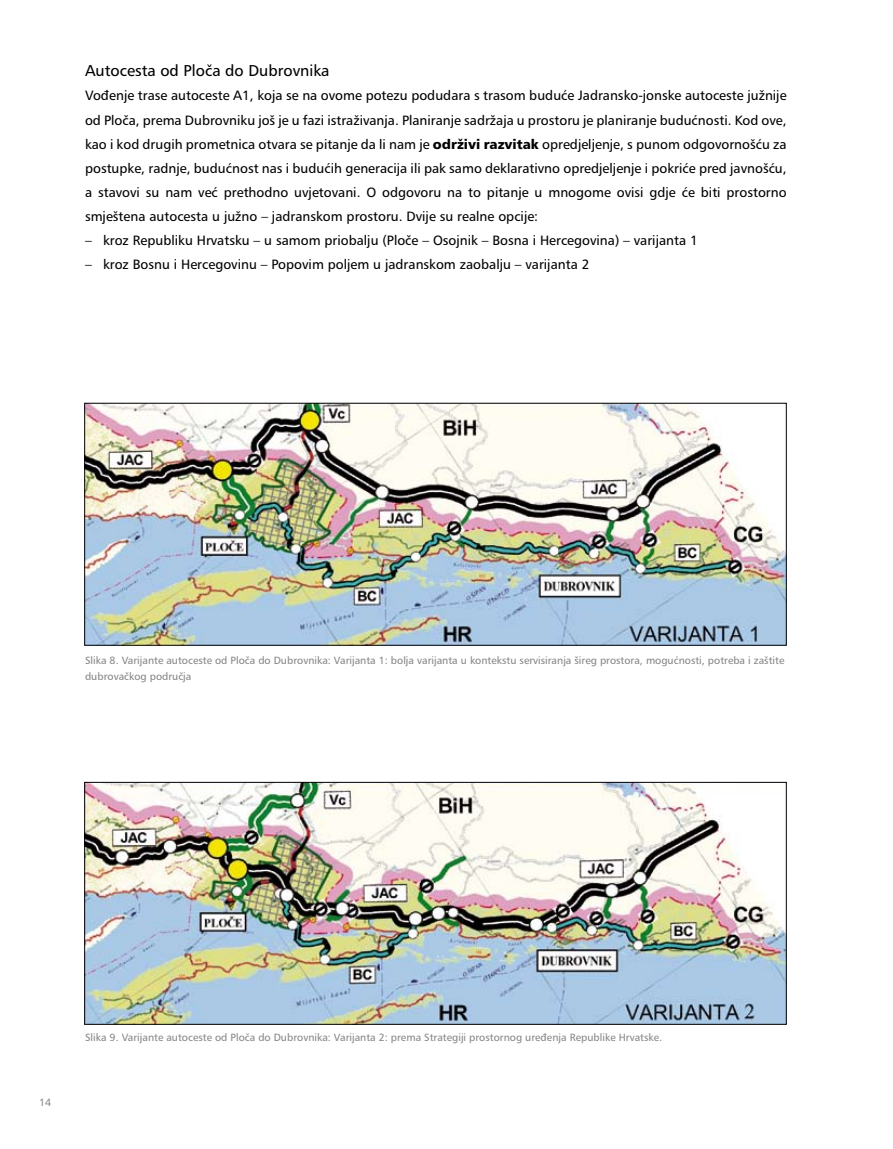
<style>
.page{position:relative;width:893px;height:1149px;background:#fff}
.page>*{position:absolute;margin:0;border:0;box-sizing:border-box;transform-origin:0 0}
.t1{font:15.75px "A Frutiger";color:#000}
.t2{font:13.5px/24px "A Frutiger";color:#000;text-align:justify}
.t3{font:10.5px/16.5px "A Frutiger";color:#868689}
.s1{font-weight:900}
</style>
<div class="page">
<img style="left:86px;top:405px;width:699px;height:238px">
<div style="left:84px;top:403px;width:703px;height:242px;border:1px solid #000"></div>
<img style="left:86px;top:783px;width:699px;height:239px">
<div style="left:84px;top:781px;width:703px;height:243px;border:1px solid #000"></div>
<p class="t1" style="left:85px;top:61px;width:246px">Autocesta od Plo~a do Dubrovnika</p>
<p class="t2" style="left:85px;top:83px;width:703px">Vo|enje trase autoceste A1, koja se na ovome potezu podudara s trasom budu}e Jadransko-jonske autoceste ju`nije od Plo~a, prema Dubrovniku jo{ je u fazi istra`ivanja. Planiranje sadr`aja u prostoru je planiranje budu}nosti. Kod ove, kao i kod drugih prometnica otvara se pitanje da li nam je <span class="s1">odr`ivi razvitak</span> opredjeljenje, s punom odgovorno{}u za postupke, radnje, budu}nost nas i budu}ih generacija ili pak samo deklarativno opredjeljenje i pokri}e pred javno{}u, a stavovi su nam ve} prethodno uvjetovani. O odgovoru na to pitanje u mnogome ovisi gdje }e biti prostorno smje{tena autocesta u ju`no – jadranskom prostoru. Dvije su realne opcije:</p>
<p class="t2" style="left:85px;top:227px;width:614px">– kroz Republiku Hrvatsku – u samom priobalju (Plo~e – Osojnik – Bosna i Hercegovina) – varijanta 1</p>
<p class="t2" style="left:85px;top:251px;width:506px">– kroz Bosnu i Hercegovinu – Popovim poljem u jadranskom zaobalju – varijanta 2</p>
<p class="t3" style="left:85px;top:651px;width:701px">Slika 8. Varijante autoceste od Plo~a do Dubrovnika: Varijanta 1: bolja varijanta u kontekstu servisiranja {ireg prostora, mogu}nosti, potreba i za{tite dubrova~kog podru~ja</p>
<p class="t3" style="left:39px;top:1093px;width:13px">14</p>
<p class="t3" style="left:85px;top:1028px;width:579px">Slika 9. Varijante autoceste od Plo~a do Dubrovnika: Varijanta 2: prema Strategiji prostornog ure|enja Republike Hrvatske.</p>
</div>
